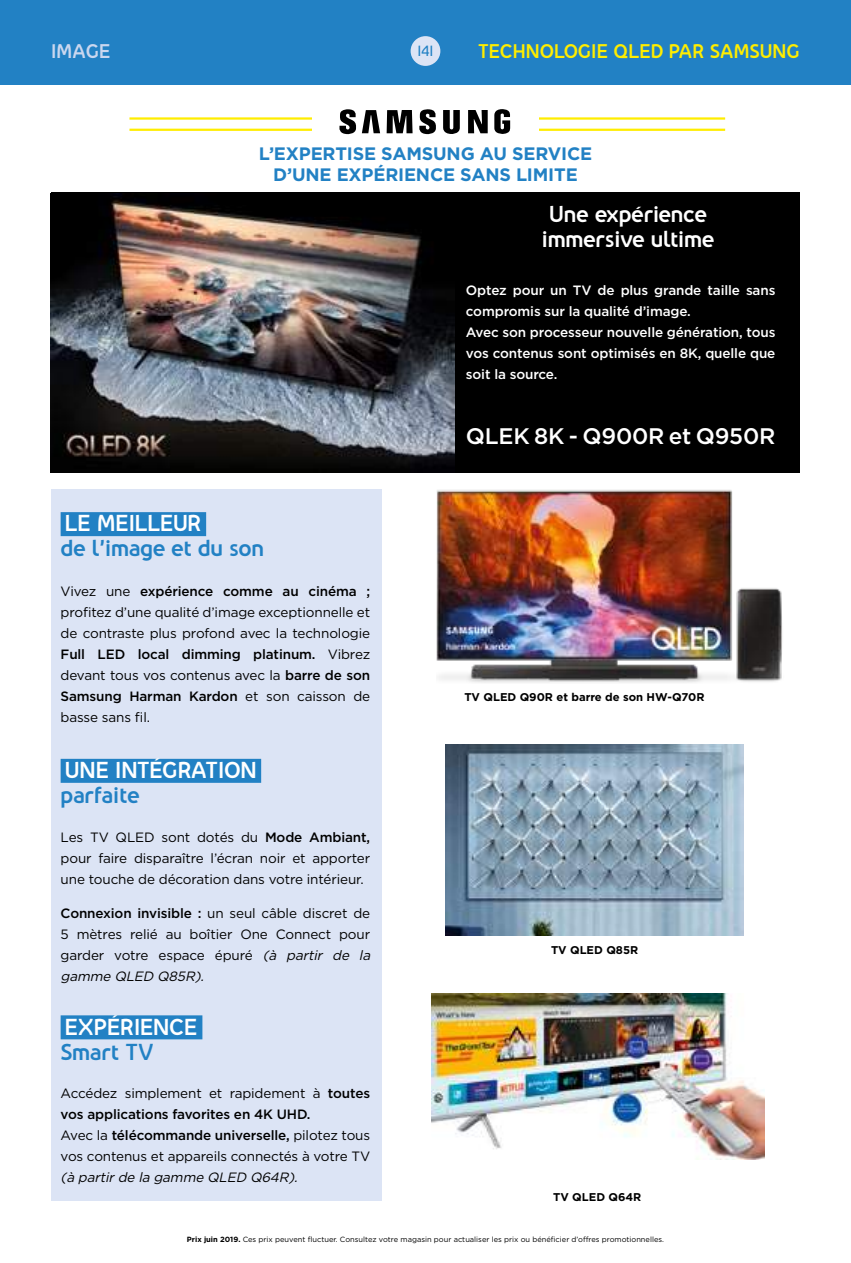
<style>
.page{position:relative;width:851px;height:1263px;background:#fff}
.page>*{position:absolute;margin:0;border:0;box-sizing:border-box;transform-origin:0 0}
.t1{font:500 22.5px "Gotham";letter-spacing:-.01em;color:#fff}
.t2{font:700 21px/25.2px "Nevo";letter-spacing:-.02em;color:#fff;text-align:center}
.t3{font:700 21px "Nevo";letter-spacing:-.02em;color:#2281c4}
.t4{font:700 18px/21px "Gotham";letter-spacing:-.01em;color:#2281c4;text-align:center}
.t5{font:700 18px "Nevo";color:#ffed00}
.t6{font:700 18px "Nevo";color:#cad7ef}
.t7{font:13.5px/21px "Gotham";letter-spacing:-.01em;color:#000;text-align:justify}
.t8{font:500 13.5px/21px "Gotham";letter-spacing:-.01em;color:#fff}
.t9{font:italic 13.5px "Gotham";color:#000}
.t10{font:600 13.5px "Nevo";color:#2281c4}
.t11{font:700 11.25px "Gotham";color:#000}
.t12{font:7.5px "Gotham";color:#000}
.s1{font-weight:500}
.s2{font-style:italic}
.s3{font-weight:700}
</style>
<div class="page">
<div style="left:0;top:0;width:850px;height:85px;background:#2281c4"></div>
<div style="left:51px;top:192px;width:748px;height:281px;background:#000"></div>
<div style="left:51px;top:489px;width:331px;height:711px;background:#dce4f5"></div>
<div style="left:61px;top:512px;width:145px;height:24px;background:#2281c4"></div>
<div style="left:61px;top:759px;width:200px;height:24px;background:#2281c4"></div>
<div style="left:61px;top:1015px;width:141px;height:24px;background:#2281c4"></div>
<img style="left:436px;top:490px;width:347px;height:193px">
<img style="left:445px;top:744px;width:298px;height:191px">
<img style="left:432px;top:994px;width:332px;height:166px">
<hr style="left:129px;top:117px;width:596px;height:3px;background:#ffed00">
<hr style="left:129px;top:129px;width:596px;height:2px;background:#ffed00">
<div style="left:312px;top:88px;width:227px;height:70px;background:#fff"></div>
<svg style="left:419px;top:109px;width:17px;height:25px"></svg>
<svg style="left:386px;top:110px;width:26px;height:23px"></svg>
<svg style="left:362px;top:110px;width:18px;height:23px"></svg>
<svg style="left:494px;top:109px;width:16px;height:25px"></svg>
<svg style="left:468px;top:110px;width:19px;height:23px"></svg>
<svg style="left:443px;top:110px;width:16px;height:24px"></svg>
<svg style="left:339px;top:109px;width:17px;height:25px"></svg>
<div style="left:410px;top:36px;width:30px;height:30px;background:#dce4f5;border-radius:50%"></div>
<img style="left:50px;top:193px;width:404px;height:280px">
<h3 class="t6" style="left:51px;top:40px;width:61px">IMAGE</h3>
<p class="t10" style="left:417px;top:43px;width:17px">141</p>
<h3 class="t5" style="left:477px;top:40px;width:323px">TECHNOLOGIE QLED PAR SAMSUNG</h3>
<h3 class="t4" style="left:259px;top:143px;width:335px">L’EXPERTISE SAMSUNG AU SERVICE<br>D’UNE EXPÉRIENCE SANS LIMITE</h3>
<h2 class="t2" style="left:542px;top:202px;width:174px">Une expérience immersive ultime</h2>
<p class="t8" style="left:466px;top:280px;width:311px">Optez pour un TV de plus grande taille sans compromis sur la qualité d’image.<br>Avec son processeur nouvelle génération, tous vos contenus sont optimisés en 8K, quelle que soit la source.</p>
<h2 class="t2" style="left:65px;top:511px;width:138px">LE MEILLEUR</h2>
<h2 class="t3" style="left:61px;top:536px;width:205px">de l’image et du son</h2>
<p class="t7" style="left:61px;top:580px;width:311px">Vivez une <span class="s1">expérience comme au cinéma ; </span>profitez d’une qualité d’image exceptionnelle et de contraste plus profond avec la technologie <span class="s1">Full LED local dimming platinum.</span> Vibrez devant tous vos contenus avec la <span class="s1">barre de son Samsung Harman Kardon</span> et son caisson de basse sans fil.</p>
<h2 class="t2" style="left:65px;top:757px;width:193px">UNE INTÉGRATION</h2>
<h2 class="t3" style="left:61px;top:782px;width:81px">parfaite</h2>
<p class="t7" style="left:61px;top:826px;width:311px">Les TV QLED sont dotés du <span class="s1">Mode Ambiant, </span>pour faire disparaître l’écran noir et apporter une touche de décoration dans votre intérieur.</p>
<p class="t7" style="left:61px;top:902px;width:314px;text-align:left"><span class="s1">Connexion invisible :</span> un seul câble discret de 5 mètres relié au boîtier One Connect pour garder votre espace épuré <span class="s2">(à partir de la gamme QLED Q85R).</span></p>
<h2 class="t2" style="left:65px;top:1014px;width:134px">EXPÉRIENCE</h2>
<h2 class="t3" style="left:61px;top:1039px;width:95px">Smart TV</h2>
<p class="t7" style="left:61px;top:1082px;width:311px;text-align:left">Accédez simplement et rapidement à <span class="s1">toutes vos applications favorites en 4K UHD.<br></span>Avec la <span class="s1">télécommande universelle,</span> pilotez tous vos contenus et appareils connectés à votre TV</p>
<p class="t9" style="left:61px;top:1169px;width:242px">(à partirde la gamme QLED Q64R).</p>
<h1 class="t1" style="left:466px;top:421px;width:311px">QLEK 8K - Q900R et Q950R</h1>
<p class="t11" style="left:464px;top:690px;width:242px">TV QLED Q90R et barre de son HW-Q70R</p>
<p class="t11" style="left:551px;top:943px;width:89px">TV QLED Q85R</p>
<p class="t11" style="left:553px;top:1189px;width:90px">TV QLED Q64R</p>
<p class="t12" style="left:187px;top:1234px;width:478px"><span class="s3">Prix juin 2019.</span> Ces prix peuvent fluctuer. Consultez votre magasin pour actualiser les prix ou bénéficier d’offres promotionnelles.</p>
</div>
